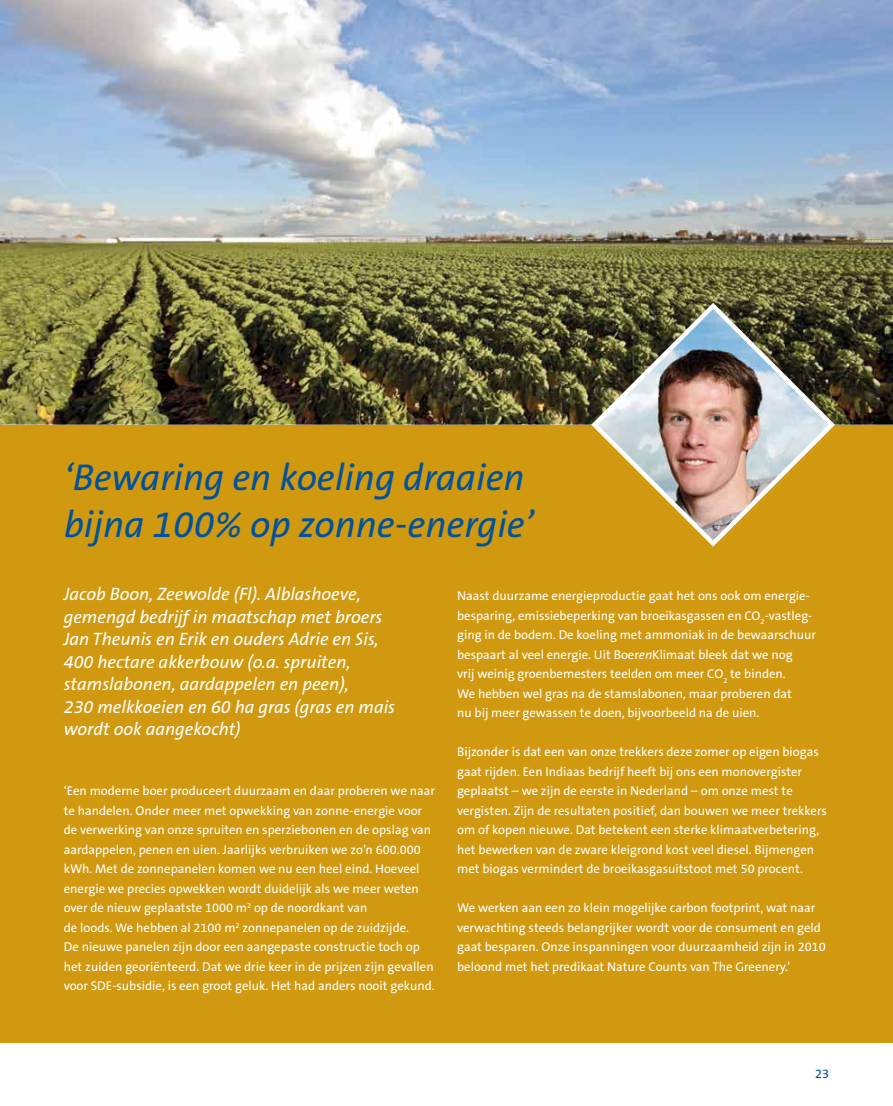
<style>
.page{position:relative;width:893px;height:1106px;background:#fff}
.page>*{position:absolute;margin:0;border:0;box-sizing:border-box;transform-origin:0 0}
.t1{font:italic 37.5px/46.5px "The Sans B5 Plain";color:#00529c}
.t2{font:italic 18px/22.5px "The Sans B5 Plain";color:#fff}
.t3{font:12.75px/19.5px "The Sans B5 Plain";color:#fff}
.t4{font:12.75px "The Sans B5 Plain";color:#00529c}
.s1{font-style:italic}
</style>
<div class="page">
<div style="left:0;top:0;width:893px;height:1042px;background:#d09910"></div>
<img style="left:0;top:0;width:893px;height:424px">
<img style="left:588px;top:299px;width:250px;height:248px">
<h1 class="t1" style="left:64px;top:455px;width:471px">‘Bewaring en koeling draaien bijna 100% op zonne-energie’</h1>
<p class="t2" style="left:64px;top:583px;width:333px">Jacob Boon, Zeewolde (Fl). Alblashoeve, gemengd bedrijf in maatschap met broers Jan Theunis en Erik en ouders Adrie en Sis, 400 hectare akkerbouw (o.a. spruiten,<br>stam slabonen, aardappelen en peen),<br>230 melk koeien en 60 ha gras (gras en mais wordt ook aangekocht)</p>
<p class="t3" style="left:457px;top:586px;width:360px">Naast duurzame energieproductie gaat het ons ook om energie&shy;besparing, emissiebeperking van broeikasgassen en CO<sub>2</sub>-vastleg&shy;ging in de bodem. De koeling met ammoniak in de bewaarschuur bespaart al veel energie. Uit Boer<span class="s1">en</span>Klimaat bleek dat we nog<br>vrij weinig groenbemesters teelden om meer CO<sub>2</sub> te binden.<br>We hebben wel gras na de stamslabonen, maar proberen dat<br>nu bij meer gewassen te doen, bijvoorbeeld na de uien.</p>
<p class="t3" style="left:457px;top:742px;width:371px">Bijzonder is dat een van onze trekkers deze zomer op eigen biogas gaat rijden. Een Indiaas bedrijf heeft bij ons een monovergister geplaatst – we zijn de eerste in Nederland – om onze mest te vergisten. Zijn de resultaten positief, dan bouwen we meer trekkers om of kopen nieuwe. Dat betekent een sterke klimaatverbetering, het bewerken van de zware kleigrond kost veel diesel. Bijmengen met biogas vermindert de broeikasgasuitstoot met 50 procent.</p>
<p class="t3" style="left:457px;top:898px;width:370px">We werken aan een zo klein mogelijke carbon footprint, wat naar verwachting steeds belangrijker wordt voor de consument en geld gaat besparen. Onze inspanningen voor duurzaamheid zijn in 2010 beloond met het predikaat Nature Counts van The Greenery.’</p>
<p class="t3" style="left:64px;top:781px;width:373px">‘Een moderne boer produceert duurzaam en daar proberen we naar te handelen. Onder meer met opwekking van zonne-energie voor de verwerking van onze spruiten en sperziebonen en de opslag van aardappelen, penen en uien. Jaarlijks verbruiken we zo’n 600.000 kWh. Met de zonnepanelen komen we nu een heel eind. Hoeveel energie we precies opwekken wordt duidelijk als we meer weten over de nieuw geplaatste 1000 m<sup>2</sup> op de noordkant van<br>de loods. We hebben al 2100 m<sup>2</sup> zonnepanelen op de zuidzijde.<br>De nieuwe panelen zijn door een aangepaste constructie toch op het zuiden georiënteerd. Dat we drie keer in de prijzen zijn gevallen voor SDE-subsidie, is een groot geluk. Het had anders nooit gekund.</p>
<p class="t4" style="left:815px;top:1067px;width:16px">23</p>
</div>
